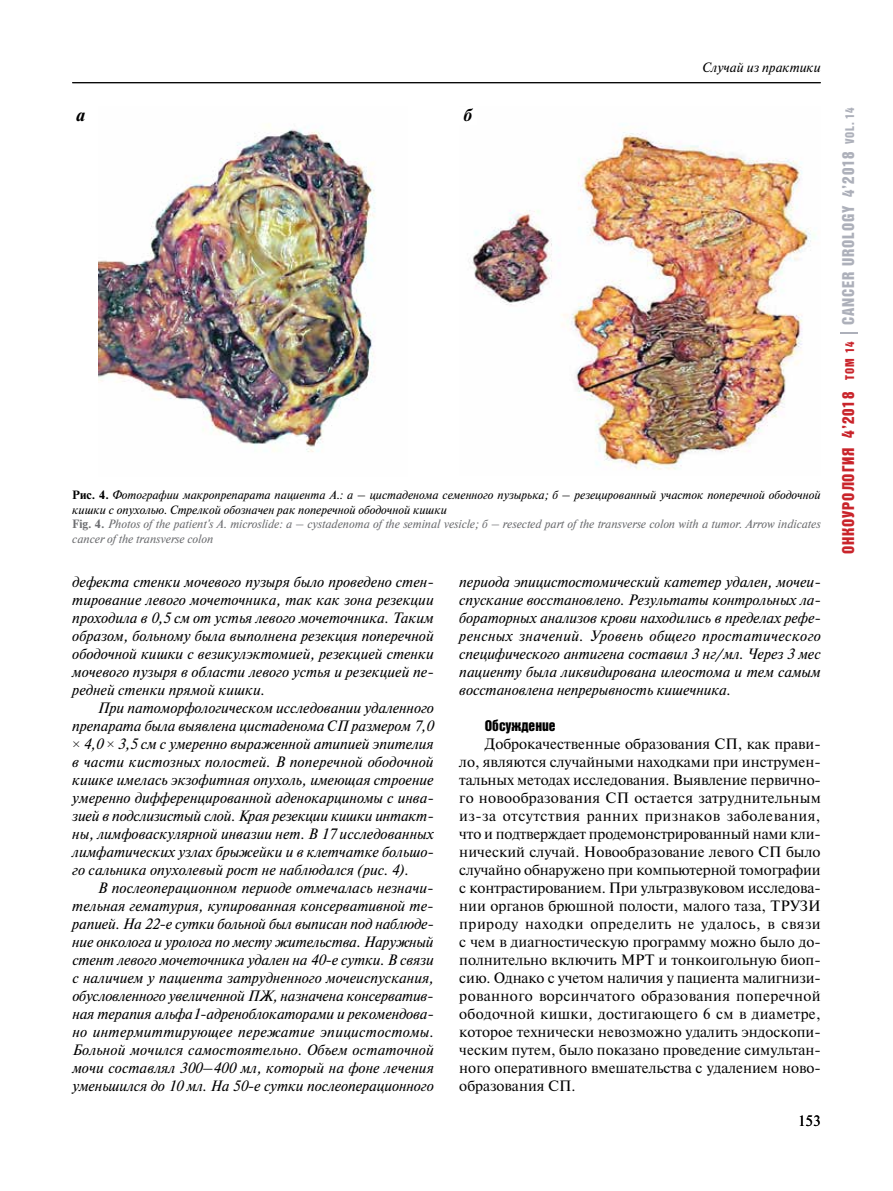
<style>
.page{position:relative;width:893px;height:1191px;background:#fff}
.page>*{position:absolute;margin:0;border:0;box-sizing:border-box;transform-origin:0 0}
.t1{font:italic 700 18px "Newton C";color:#000}
.t2{font:16.5px "Bastion Kontrast Alt C";letter-spacing:.05em;color:#adb0ba}
.t3{font:italic 15px/18px "Newton C";color:#000;text-align:justify}
.t4{font:15px/18px "Newton C";color:#000;text-align:justify}
.t5{font:15px "Bastion Kontrast Alt C";color:#000}
.t6{font:italic 13.5px "Newton C";color:#000}
.t7{font:italic 12px/14.4px "Newton C";color:#000}
.s1{font-weight:700;font-style:normal}
.s2{font-weight:700;font-style:normal;color:#6d6e71}
.s3{color:#6d6e71}
.s4{font-family:"Times New Roman";font-style:normal}
.s5{color:#c9242b}
.s6{font-size:17.1px;color:#c9242b}
.s7{font-size:12.3px;color:#c9242b}
.s8{font-size:12.3px}
</style>
<div class="page">
<svg style="left:840px;top:332px;width:18px;height:1px"></svg>
<hr style="left:72px;top:82px;width:749px;height:1px;background:#000">
<img style="left:99px;top:124px;width:277px;height:328px">
<img style="left:469px;top:124px;width:346px;height:346px">
<p class="t1" style="left:76px;top:105px;width:11px">а</p>
<p class="t1" style="left:463px;top:105px;width:10px">б</p>
<p class="t6" style="left:703px;top:60px;width:119px">Случай из практики</p>
<p class="t7" style="left:72px;top:488px;width:750px"><span class="s1">Рис. 4.</span> Фотографии макропрепарата пациента А.: а – цистаденома семенного пузырька; б – резецированный участок поперечной ободочной кишки с опухолью. Стрелкой обозначен рак поперечной ободочной кишки<br><span class="s2">Fig. 4.</span> <span class="s3">Photos of the patient's A. microslide: а – cystadenoma of the seminal vesicle; б – resected part of the transverse colon with a tumor. Arrow indicates cancer of the transverse colon</span></p>
<p class="t3" style="left:72px;top:573px;width:363px">дефекта стенки мочевого пузыря было проведено стен&shy;тирование левого мочеточника, так как зона резекции проходила в 0,5 см от устья левого мочеточника. Таким образом, больному была выполнена резекция поперечной ободочной кишки с везикулэктомией, резекцией стенки мочевого пузыря в области левого устья и резекцией пе&shy;редней стенки прямой кишки.</p>
<p class="t3" style="left:72px;top:699px;width:363px;text-indent:26px">При патоморфологическом исследовании удаленного препарата была выявлена цистаденома СП размером 7,0 <span class="s4">×</span> 4,0 <span class="s4">×</span> 3,5 см с умеренно выраженной атипией эпителия в части кистозных полостей. В поперечной ободочной кишке имелась экзофитная опухоль, имеющая строение умеренно дифференцированной аденокарциномы с инва&shy;зией в подслизистый слой. Края резекции кишки интакт&shy;ны, лимфоваскулярной инвазии нет. В 17 исследованных лимфатических узлах брыжейки и в клетчатке большо&shy;го сальника опухолевый рост не наблюдался (рис. 4).</p>
<p class="t3" style="left:72px;top:879px;width:363px;text-indent:25px">В послеоперационном периоде отмечалась незначи&shy;тельная гематурия, купированная консервативной те&shy;рапией. На 22‑е сутки больной был выписан под наблюде&shy;ние онколога и уролога по месту жительства. Наружный стент левого мочеточника удален на 40‑е сутки. В связи с наличием у пациента затрудненного мочеиспускания, обусловленного увеличенной ПЖ, назначена консерватив&shy;ная терапия альфа1‑адреноблокаторами и рекомендова&shy;но интермиттирующее пережатие эпицистостомы.<br>Больной мочился самостоятельно. Объем остаточной мочи составлял 300–400 мл, который на фоне лечения уменьшился до 10 мл. На 50‑е сутки послеоперационного</p>
<p class="t3" style="left:459px;top:573px;width:363px">периода эпицистостомический катетер удален, мочеи&shy;спускание восстановлено. Результаты контрольных ла&shy;бораторных анализов крови находились в пределах рефе&shy;ренсных значений. Уровень общего простатического специфического антигена составил 3 нг/мл. Через 3 мес пациенту была ликвидирована илеостома и тем самым восстановлена непрерывность кишечника.</p>
<p class="t5" style="left:485px;top:718px;width:72px">Обсуждение</p>
<p class="t4" style="left:459px;top:735px;width:363px;text-indent:26px">Доброкачественные образования СП, как прави&shy;ло, являются случайными находками при инструмен&shy;тальных методах исследования. Выявление первично&shy;го новообразования СП остается затруднительным из‑за отсутствия ранних признаков заболевания, что и подтверждает продемонстрированный нами кли&shy;нический случай. Новообразование левого СП было случайно обнаружено при компьютерной томографии с контрастированием. При ультразвуковом исследова&shy;нии органов брюшной полости, малого таза, ТРУЗИ природу находки определить не удалось, в связи с чем в диагностическую программу можно было до&shy;полнительно включить МРТ и тонкоигольную биоп&shy;сию. Однако с учетом наличия у пациента малигнизи&shy;рованного ворсинчатого образования поперечной ободочной кишки, достигающего 6 см в диаметре, которое технически невозможно удалить эндоскопи&shy;ческим путем, было показано проведение симультан&shy;ного оперативного вмешательства с удалением ново&shy;образования СП.</p>
<p class="t4" style="left:798px;top:1112px;width:24px">153</p>
<p class="t2" style="left:840px;top:554px;width:448px;rotate:-90deg"><span class="s5">ОНКОУРОЛОГИЯ</span> <span class="s6">4</span><span class="s5">’2018</span> <span class="s7">ТОМ 14</span> CANCER UROLOGY 4’2018 <span class="s8">VOL. 14</span></p>
</div>
